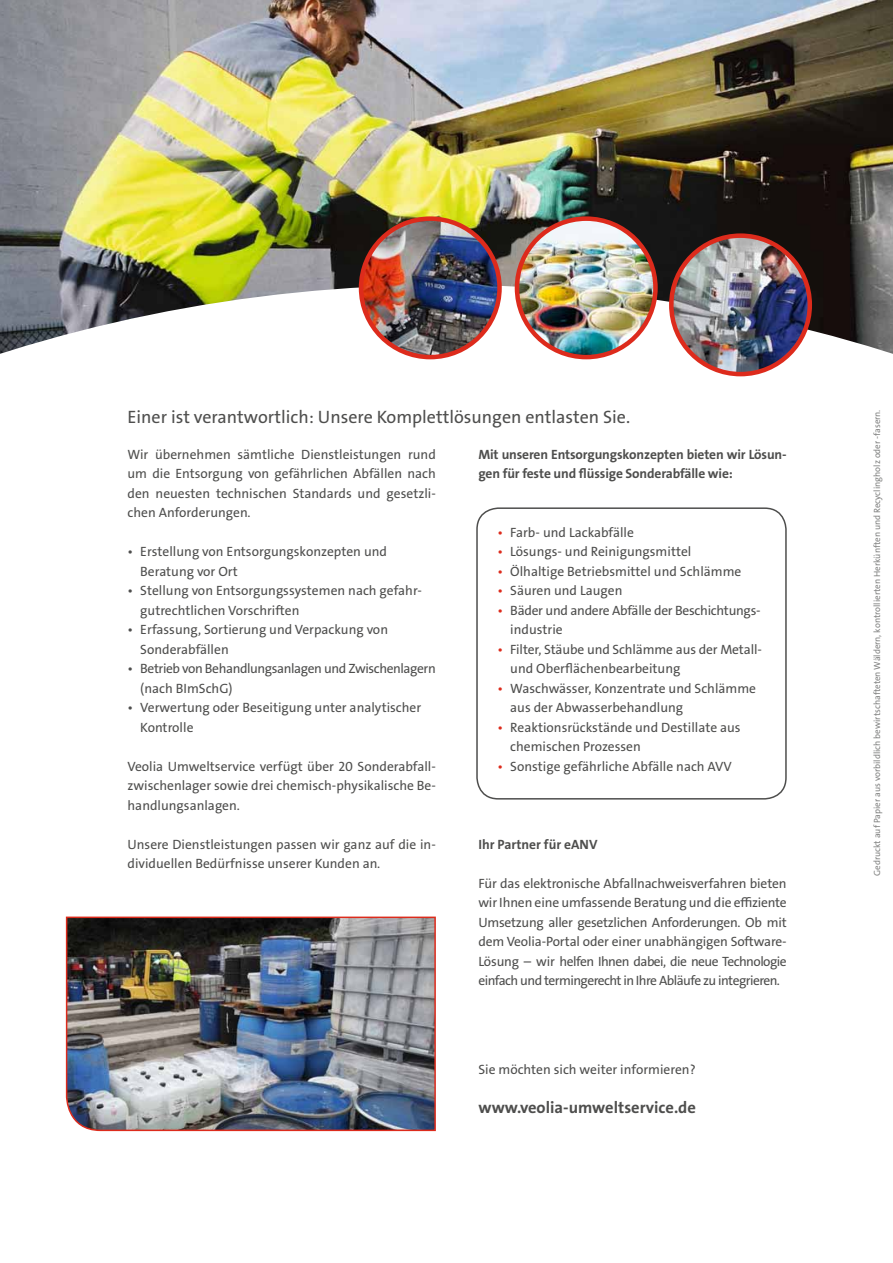
<style>
.page{position:relative;width:893px;height:1263px;background:#fff}
.page>*{position:absolute;margin:0;border:0;box-sizing:border-box;transform-origin:0 0}
.t1{font:18px "The Sans Veolia W5 Pla";color:#4e4e4d}
.t2{font:16.5px "The Sans Veolia W7 Bld";color:#4e4e4d}
.t3{font:13.5px/19.5px "The Sans Veolia W5 Pla";color:#4e4e4d}
.t4{font:13.5px/19.5px "The Sans Veolia W7 Bld";letter-spacing:-.01em;color:#4e4e4d}
.t5{font:13.5px/19.5px "The Sans Veolia W5 Pla";letter-spacing:-.03em;color:#4e4e4d}
.t6{font:13.5px/19.5px "The Sans Veolia W5 Pla";letter-spacing:-.02em;color:#4e4e4d}
.t7{font:9px "The Sans Veolia W5 Pla";color:#818281}
.s1{color:#dd2b1c}
</style>
<div class="page">
<img style="left:0;top:0;width:893px;height:285px">
<svg style="left:0;top:285px;width:893px;height:92px"></svg>
<img style="left:65px;top:916px;width:371px;height:216px">
<img style="left:671px;top:236px;width:139px;height:138px;border-radius:50%">
<div style="left:669px;top:233px;width:143px;height:143px;border:4px solid #dd2b1c;border-radius:50%"></div>
<img style="left:517px;top:219px;width:138px;height:138px;border-radius:50%">
<div style="left:515px;top:216px;width:143px;height:143px;border:4px solid #dd2b1c;border-radius:50%"></div>
<img style="left:361px;top:219px;width:138px;height:138px;border-radius:50%">
<div style="left:359px;top:216px;width:143px;height:143px;border:4px solid #dd2b1c;border-radius:50%"></div>
<div style="left:476px;top:507px;width:311px;height:293px;border:2px solid #4e4e4d;border-radius:21px"></div>
<h1 class="t1" style="left:128px;top:410px;width:504px">Einer ist verantwortlich: Unsere Komplettlösungen entlasten Sie.</h1>
<p class="t3" style="left:128px;top:446px;width:310px;text-align:justify">Wir übernehmen sämtliche Dienstleistungen rund um die Entsorgung von gefährlichen Abfällen nach den neuesten technischen Standards und gesetzli&shy;chen Anforderungen.</p>
<p class="t3" style="left:140px;top:543px;width:248px;text-indent:-13px">• Erstellung von Entsorgungskonzepten und<br>Beratung vor Ort</p>
<p class="t3" style="left:140px;top:582px;width:283px;text-indent:-13px">• Stellung von Entsorgungssystemen nach gefahr&shy;gutrechtlichen Vorschriften</p>
<p class="t3" style="left:140px;top:621px;width:249px;text-indent:-13px">• Erfassung, Sortierung und Verpackung von<br>Sonderabfällen</p>
<p class="t5" style="left:140px;top:660px;width:297px;text-indent:-13px">• Betrieb von Behandlungsanlagen und Zwischenlagern (nach BImSchG)</p>
<p class="t3" style="left:140px;top:699px;width:282px;text-indent:-13px">• Verwertung oder Beseitigung unter analytischer<br>Kontrolle</p>
<p class="t3" style="left:128px;top:758px;width:310px;text-align:justify">Veolia Umweltservice verfügt über 20 Sonderabfall&shy;zwischenlager sowie drei chemisch-physikalische Be&shy;handlungsanlagen.</p>
<p class="t3" style="left:128px;top:836px;width:310px">Unsere Dienstleistungen passen wir ganz auf die in&shy;dividuellen Bedürfnisse unserer Kunden an.</p>
<p class="t4" style="left:478px;top:446px;width:310px">Mit unseren Entsorgungskonzepten bieten wir Lösun&shy;gen für feste und flüssige Sonderabfälle wie:</p>
<p class="t3" style="left:497px;top:524px;width:138px"><span class="s1">•</span> Farb- und Lackabfälle</p>
<p class="t3" style="left:497px;top:544px;width:195px"><span class="s1">•</span> Lösungs- und Reinigungsmittel</p>
<p class="t3" style="left:497px;top:563px;width:245px"><span class="s1">•</span> Ölhaltige Betriebsmittel und Schlämme</p>
<p class="t3" style="left:497px;top:583px;width:126px"><span class="s1">•</span> Säuren und Laugen</p>
<p class="t6" style="left:510px;top:602px;width:252px;text-indent:-13px"><span class="s1">•</span> Bäder und andere Abfälle der Beschichtungs&shy;industrie</p>
<p class="t3" style="left:510px;top:641px;width:253px;text-indent:-13px"><span class="s1">•</span> Filter, Stäube und Schlämme aus der Metall&shy;und Oberflächenbearbeitung</p>
<p class="t3" style="left:510px;top:680px;width:247px;text-indent:-13px"><span class="s1">•</span> Waschwässer, Konzentrate und Schlämme aus der Abwasserbehandlung</p>
<p class="t3" style="left:510px;top:719px;width:232px;text-indent:-13px"><span class="s1">•</span> Reaktionsrückstände und Destillate aus chemischen Prozessen</p>
<p class="t3" style="left:497px;top:758px;width:236px"><span class="s1">•</span> Sonstige gefährliche Abfälle nach AVV</p>
<p class="t4" style="left:478px;top:836px;width:121px">Ihr Partner für eANV</p>
<p class="t3" style="left:478px;top:875px;width:310px;text-align:justify">Für das elektronische Abfallnachweisverfahren bieten wir Ihnen eine umfassende Beratung und die effiziente Umsetzung aller gesetzlichen Anforderungen. Ob mit dem Veolia-Portal oder einer unabhängigen Software-Lösung – wir helfen Ihnen dabei, die neue Technologie einfach und termingerecht in Ihre Abläufe zu integrieren.</p>
<p class="t3" style="left:478px;top:1061px;width:219px">Sie möchten sich weiter informieren?</p>
<p class="t2" style="left:478px;top:1101px;width:219px">www.veolia-umweltservice.de</p>
<p class="t7" style="left:874px;top:876px;width:468px;rotate:-90deg">Gedruckt auf Papier aus vorbildlich bewirtschafteten Wäldern, kontrollierten Herkünften und Recyclingholz oder -fasern.</p>
</div>
